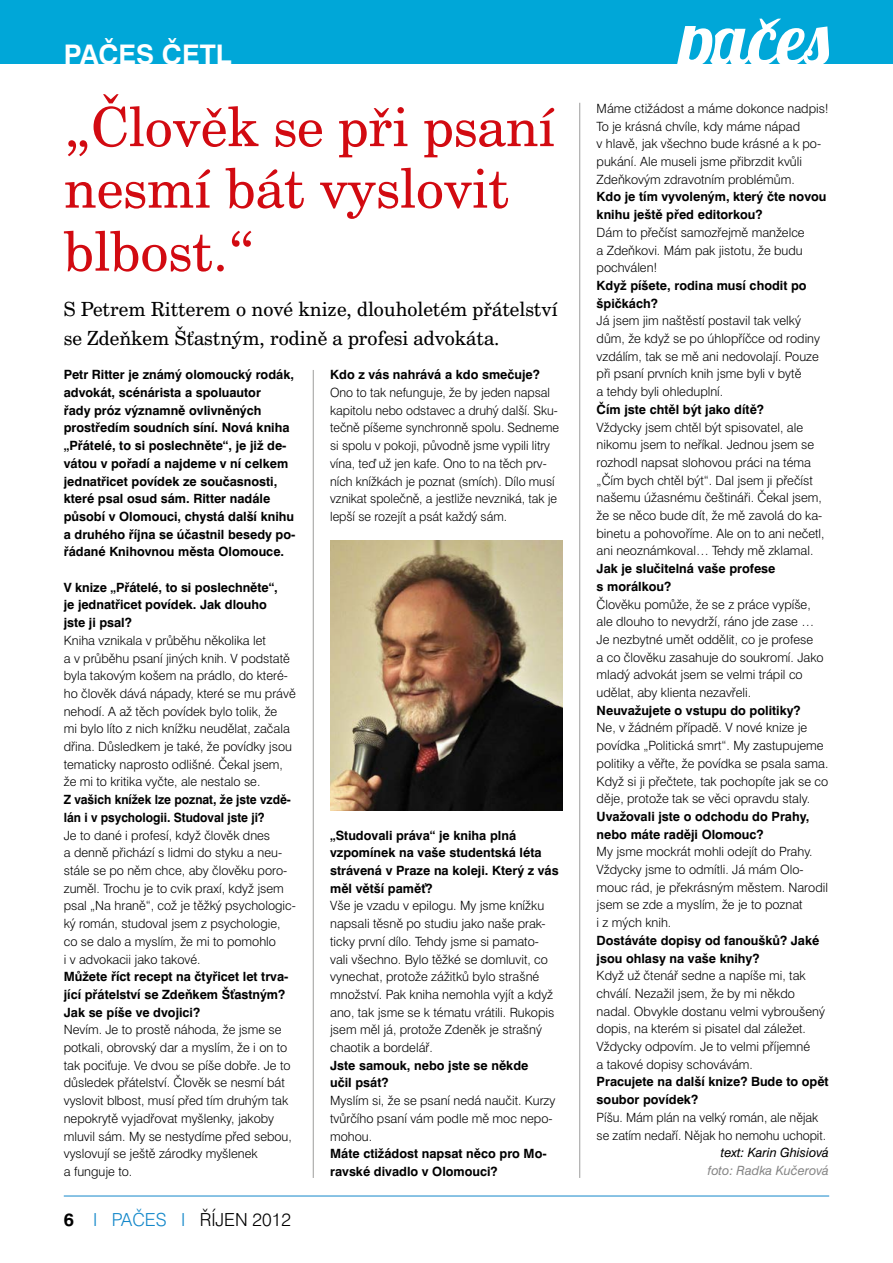
<style>
.page{position:relative;width:893px;height:1263px;background:#fff}
.page>*{position:absolute;margin:0;border:0;box-sizing:border-box;transform-origin:0 0}
.t1{font:54px/62.2px "Century Schoolbook AT";color:#d20a11}
.t2{font:700 27px "Swiss 721 AT";color:#fff}
.t3{font:19.5px/28.5px "Century Schoolbook AT";color:#000}
.t4{font:300 18px "Swiss 721 AT";color:#000}
.t5{font:300 12.75px/17.7px "Swiss 721 AT";color:#000}
.t6{font:700 12.75px/17.7px "Swiss 721 AT";color:#000}
.t7{font:700 12.75px/17.7px "Swiss 721 AT";color:#000;scale:.95 1}
.t8{font:italic 12.75px "Swiss 721 AT";color:#000}
.t9{font:italic 12.75px "Swiss 721 AT";color:#878787}
.s1{font-weight:700}
.s2{color:#1488ca}
</style>
<div class="page">
<hr style="left:64px;top:1195px;width:765px;height:1px;background:#1488ca">
<div style="left:0;top:0;width:893px;height:64px;background:#00a7d8"></div>
<svg style="left:677px;top:19px;width:152px;height:45px"></svg>
<hr style="left:313px;top:370px;width:1px;height:808px;background:#9d9d9c">
<hr style="left:579px;top:103px;width:1px;height:1075px;background:#9d9d9c">
<img style="left:330px;top:541px;width:233px;height:269px">
<h2 class="t2" style="left:64px;top:38px;width:19px">pač</h2>
<h2 class="t2" style="left:119px;top:38px;width:98px">es četl</h2>
<h1 class="t1" style="left:64px;top:95px;width:493px">„Člověk se při psaní nesmí bát vyslovit blbost.“</h1>
<h3 class="t3" style="left:64px;top:295px;width:495px">S Petrem Ritterem o nové knize, dlouholetém přátelství se Zdeňkem Šťastným, rodině a profesi advokáta.</h3>
<p class="t6" style="left:64px;top:366px;width:233px">Petr Ritter je známý olomoucký rodák, advokát, scénárista a spoluautor<br>řady próz významně ovlivněných prostředím soudních síní. Nová kniha „Přátelé, to si poslechněte“, je již de&shy;vátou v pořadí a najdeme v ní celkem jednatřicet povídek ze současnosti, které psal osud sám. Ritter nadále působí v Olomouci, chystá další knihu a druhého října se účastnil besedy po&shy;řádané Knihovnou města Olomouce.</p>
<p class="t6" style="left:64px;top:578px;width:216px">V knize „Přátelé, to si poslechněte“, je jednatřicet povídek. Jak dlouho jste ji psal?</p>
<p class="t5" style="left:64px;top:631px;width:233px">Kniha vznikala v průběhu několika let<br>a v průběhu psaní jiných knih. V podstatě byla takovým košem na prádlo, do které&shy;ho člověk dává nápady, které se mu právě nehodí. A až těch povídek bylo tolik, že<br>mi bylo líto z nich knížku neudělat, začala dřina. Důsledkem je také, že povídky jsou tematicky naprosto odlišné. Čekal jsem, že mi to kritika vyčte, ale nestalo se.</p>
<p class="t7" style="left:64px;top:791px;width:241px">Z vašich knížek lze poznat, že jste vzdě&shy;lán i v psychologii. Studoval jste ji?</p>
<p class="t5" style="left:64px;top:826px;width:234px">Je to dané i profesí, když člověk dnes<br>a denně přichází s lidmi do styku a neu&shy;stále se po něm chce, aby člověku poro&shy;zuměl. Trochu je to cvik praxí, když jsem psal „Na hraně“, což je těžký psychologic&shy;ký román, studoval jsem z psychologie, co se dalo a myslím, že mi to pomohlo<br>i v advokacii jako takové.</p>
<p class="t6" style="left:64px;top:968px;width:226px">Můžete říct recept na čtyřicet let trva&shy;jící přátelství se Zdeňkem Šťastným?<br>Jak se píše ve dvojici?</p>
<p class="t5" style="left:64px;top:1021px;width:230px">Nevím. Je to prostě náhoda, že jsme se potkali, obrovský dar a myslím, že i on to tak pociťuje. Ve dvou se píše dobře. Je to důsledek přátelství. Člověk se nesmí bát vyslovit blbost, musí před tím druhým tak nepokrytě vyjadřovat myšlenky, jakoby mluvil sám. My se nestydíme před sebou, vyslovují se ještě zárodky myšlenek<br>a funguje to.</p>
<p class="t6" style="left:330px;top:366px;width:211px">Kdo z vás nahrává a kdo smečuje?</p>
<p class="t5" style="left:330px;top:383px;width:231px">Ono to tak nefunguje, že by jeden napsal kapitolu nebo odstavec a druhý další. Sku&shy;tečně píšeme synchronně spolu. Sedneme si spolu v pokoji, původně jsme vypili litry vína, teď už jen kafe. Ono to na těch prv&shy;ních knížkách je poznat (smích). Dílo musí vznikat společně, a jestliže nevzniká, tak je lepší se rozejít a psát každý sám.</p>
<p class="t6" style="left:330px;top:826px;width:230px">„Studovali práva“ je kniha plná vzpomínek na vaše studentská léta strávená v Praze na koleji. Který z vás měl větší paměť?</p>
<p class="t5" style="left:330px;top:897px;width:226px">Vše je vzadu v epilogu. My jsme knížku napsali těsně po studiu jako naše prak&shy;ticky první dílo. Tehdy jsme si pamato&shy;vali všechno. Bylo těžké se domluvit, co vynechat, protože zážitků bylo strašné množství. Pak kniha nemohla vyjít a když ano, tak jsme se k tématu vrátili. Rukopis jsem měl já, protože Zdeněk je strašný chaotik a bordelář.</p>
<p class="t6" style="left:330px;top:1056px;width:200px">Jste samouk, nebo jste se někde učil psát?</p>
<p class="t5" style="left:330px;top:1091px;width:227px">Myslím si, že se psaní nedá naučit. Kurzy tvůrčího psaní vám podle mě moc nepo&shy;mohou.</p>
<p class="t6" style="left:330px;top:1145px;width:218px">Máte ctižádost napsat něco pro Mo&shy;ravské divadlo v Olomouci?</p>
<h3 class="t4" style="left:64px;top:1208px;width:229px"><span class="s1">6</span> <span class="s2">I PAČES I</span> ŘÍJEN 2012</h3>
<p class="t5" style="left:597px;top:99px;width:234px">Máme ctižádost a máme dokonce nadpis!<br>To je krásná chvíle, kdy máme nápad<br>v hlavě, jak všechno bude krásné a k po&shy;pukání. Ale museli jsme přibrzdit kvůli Zdeňkovým zdravotním problémům.</p>
<p class="t6" style="left:597px;top:188px;width:231px">Kdo je tím vyvoleným, který čte novou knihu ještě před editorkou?</p>
<p class="t5" style="left:597px;top:223px;width:210px">Dám to přečíst samozřejmě manželce a Zdeňkovi. Mám pak jistotu, že budu pochválen!</p>
<p class="t6" style="left:597px;top:276px;width:212px">Když píšete, rodina musí chodit po špičkách?</p>
<p class="t5" style="left:597px;top:312px;width:225px">Já jsem jim naštěstí postavil tak velký dům, že když se po úhlopříčce od rodiny vzdálím, tak se mě ani nedovolají. Pouze při psaní prvních knih jsme byli v bytě<br>a tehdy byli ohleduplní.</p>
<p class="t6" style="left:597px;top:400px;width:169px">Čím jste chtěl být jako dítě?</p>
<p class="t5" style="left:597px;top:418px;width:229px">Vždycky jsem chtěl být spisovatel, ale nikomu jsem to neříkal. Jednou jsem se rozhodl napsat slohovou práci na téma „Čím bych chtěl být“. Dal jsem ji přečíst našemu úžasnému češtináři. Čekal jsem, že se něco bude dít, že mě zavolá do ka&shy;binetu a pohovoříme. Ale on to ani nečetl, ani neoznámkoval… Tehdy mě zklamal.</p>
<p class="t6" style="left:597px;top:560px;width:180px">Jak je slučitelná vaše profese s morálkou?</p>
<p class="t5" style="left:597px;top:595px;width:229px">Člověku pomůže, že se z práce vypíše, ale dlouho to nevydrží, ráno jde zase … Je nezbytné umět oddělit, co je profese<br>a co člověku zasahuje do soukromí. Jako mladý advokát jsem se velmi trápil co udělat, aby klienta nezavřeli.</p>
<p class="t6" style="left:597px;top:701px;width:206px">Neuvažujete o vstupu do politiky?</p>
<p class="t5" style="left:597px;top:719px;width:233px">Ne, v žádném případě. V nové knize je povídka „Politická smrt“. My zastupujeme politiky a věřte, že povídka se psala sama.<br>Když si ji přečtete, tak pochopíte jak se co děje, protože tak se věci opravdu staly.</p>
<p class="t6" style="left:597px;top:807px;width:214px">Uvažovali jste o odchodu do Prahy, nebo máte raději Olomouc?</p>
<p class="t5" style="left:597px;top:843px;width:233px">My jsme mockrát mohli odejít do Prahy.<br>Vždycky jsme to odmítli. Já mám Olo&shy;mouc rád, je překrásným městem. Narodil jsem se zde a myslím, že je to poznat<br>i z mých knih.</p>
<p class="t6" style="left:597px;top:931px;width:224px">Dostáváte dopisy od fanoušků? Jaké jsou ohlasy na vaše knihy?</p>
<p class="t5" style="left:597px;top:967px;width:230px">Když už čtenář sedne a napíše mi, tak chválí. Nezažil jsem, že by mi někdo nadal. Obvykle dostanu velmi vybroušený dopis, na kterém si pisatel dal záležet.<br>Vždycky odpovím. Je to velmi příjemné<br>a takové dopisy schovávám.</p>
<p class="t6" style="left:597px;top:1073px;width:234px">Pracujete na další knize? Bude to opět soubor povídek?</p>
<p class="t5" style="left:597px;top:1108px;width:231px">Píšu. Mám plán na velký román, ale nějak se zatím nedaří. Nějak ho nemohu uchopit.</p>
<p class="t8" style="left:721px;top:1145px;width:110px">text: Karin Ghisiová</p>
<p class="t9" style="left:708px;top:1163px;width:123px">foto: Radka Kučerová</p>
</div>
